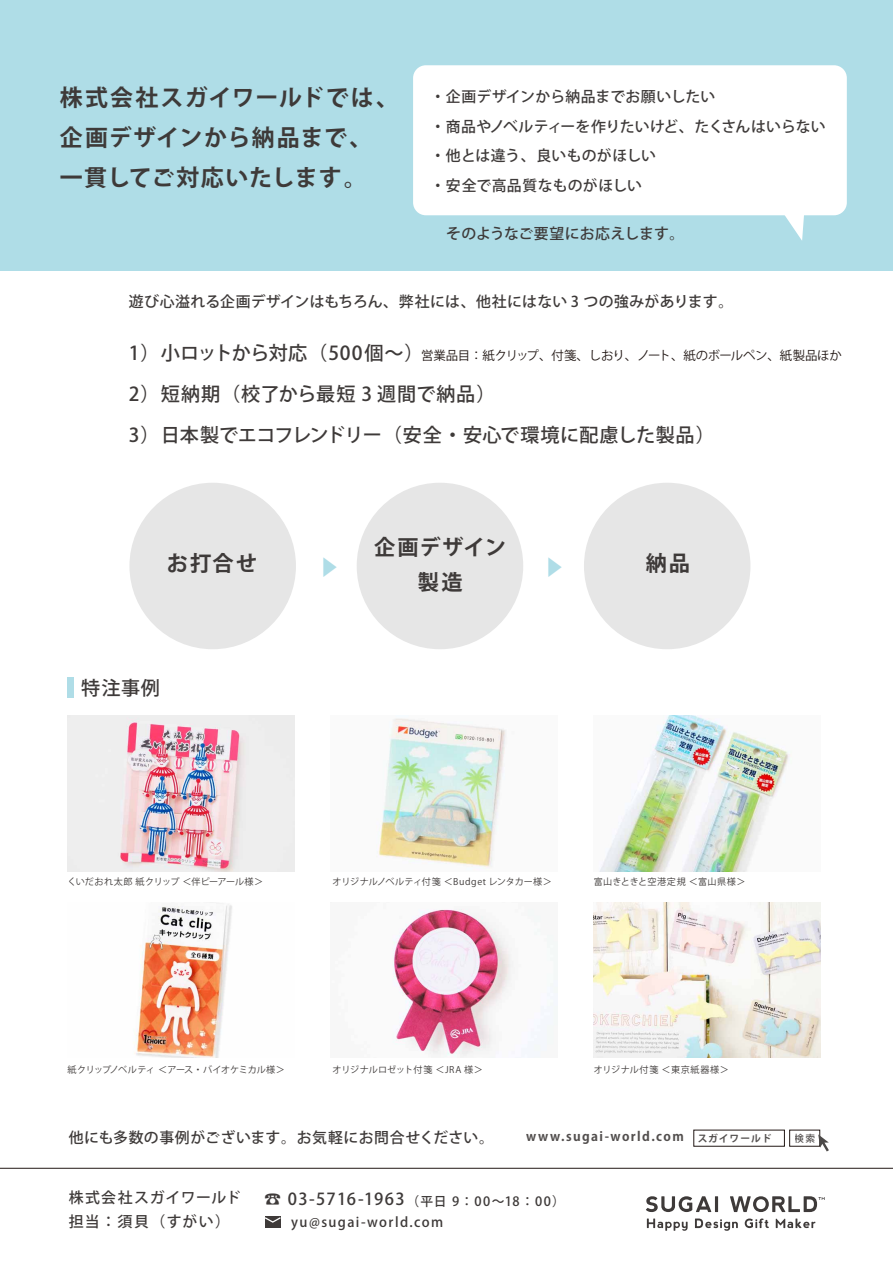
<style>
.page{position:relative;width:893px;height:1263px;background:#fff}
.page>*{position:absolute;margin:0;border:0;box-sizing:border-box;transform-origin:0 0}
.t1{font:700 22.95px/40.2px "Koz Go Pro";letter-spacing:.045em;color:#3e3a39}
.t2{font:700 21.3px/34px "Koz Go Pro";letter-spacing:.05em;color:#3e3a39;text-align:center}
.t3{font:700 21.3px "Koz Go Pro";letter-spacing:.07em;color:#3e3a39}
.t4{font:500 20.55px "Koz Go Pro";color:#afdde7}
.t5{font:500 19.2px/41.2px "Koz Go Pro";letter-spacing:.01em;color:#3e3a39}
.t6{font:500 14.85px/29.7px "Koz Go Pro";letter-spacing:.015em;color:#3e3a39}
.t7{font:500 14.85px "Koz Go Pro";letter-spacing:.035em;color:#3e3a39}
.t8{font:500 14.85px/23.4px "Koz Go Pro";letter-spacing:.075em;color:#3e3a39}
.t9{font:500 13.35px "Koz Go Pro";letter-spacing:.11em;color:#3e3a39}
.t10{font:500 12.75px "Koz Go Pro";letter-spacing:.09em;color:#3e3a39}
.t11{font:700 12.6px "Koz Go Pro";letter-spacing:.11em;color:#3e3a39}
.t12{font:12.45px "Koz Go Pro";letter-spacing:-.03em;color:#221815}
.t13{font:500 9.75px "Koz Go Pro";color:#3e3a39}
.t14{font:9.15px "Koz Go Pro";letter-spacing:.015em;color:#3e3a39}
.t15{font:9.15px "Koz Go Pro";letter-spacing:-.04em;color:#3e3a39}
.t16{font:9.15px "Koz Go Pro";letter-spacing:-.005em;color:#3e3a39}
.t17{font:9.15px "Koz Go Pro";letter-spacing:.075em;color:#3e3a39}
.s1{font-size:9.75px}
.s2{font-size:16.5px}
</style>
<div class="page">
<div style="left:0;top:0;width:893px;height:270px;background:#afdde7"></div>
<div style="left:265px;top:1216px;width:16px;height:12px;background:#3e3a39"></div>
<svg style="left:265px;top:1217px;width:16px;height:6px"></svg>
<img style="left:67px;top:716px;width:227px;height:155px">
<img style="left:376px;top:718px;width:130px;height:151px">
<img style="left:600px;top:716px;width:190px;height:155px">
<img style="left:133px;top:902px;width:99px;height:156px">
<img style="left:392px;top:909px;width:166px;height:149px">
<img style="left:594px;top:902px;width:227px;height:156px">
<hr style="left:0;top:1168px;width:893px;height:1px;background:#221815">
<div style="left:129px;top:483px;width:167px;height:166px;background:#e6e6e6;border-radius:50%"></div>
<div style="left:357px;top:483px;width:166px;height:166px;background:#e6e6e6;border-radius:50%"></div>
<div style="left:584px;top:483px;width:166px;height:166px;background:#e6e6e6;border-radius:50%"></div>
<div style="left:413px;top:65px;width:434px;height:150px;background:#fff;border-radius:13px"></div>
<svg style="left:777px;top:215px;width:28px;height:26px"></svg>
<svg style="left:646px;top:1196px;width:65px;height:16px"></svg>
<hr style="left:715px;top:1196px;width:3px;height:16px;background:#3e3a39">
<svg style="left:647px;top:1218px;width:41px;height:13px"></svg>
<svg style="left:695px;top:1218px;width:43px;height:13px"></svg>
<svg style="left:745px;top:1218px;width:24px;height:10px"></svg>
<svg style="left:776px;top:1218px;width:39px;height:10px"></svg>
<svg style="left:730px;top:1196px;width:95px;height:16px"></svg>
<div style="left:67px;top:678px;width:6px;height:20px;background:#afdde7"></div>
<svg style="left:818px;top:1134px;width:11px;height:17px"></svg>
<h1 class="t1" style="left:60px;top:79px;width:340px">株式会社スガイワールドでは、企画デザインから納品まで、一貫してご対応いたします。</h1>
<p class="t6" style="left:430px;top:82px;width:397px">・企画デザインから納品までお願いしたい<br>・商品やノベルティーを作りたいけど、たくさんはいらない・他とは違う、良いものがほしい<br>・安全で高品質なものがほしい</p>
<p class="t6" style="left:446px;top:220px;width:240px">そのようなご要望にお応えします。</p>
<p class="t6" style="left:129px;top:287px;width:606px">遊び心溢れる企画デザインはもちろん、弊社には、他社にはない 3 つの強みがあります。</p>
<p class="t5" style="left:129px;top:333px;width:587px">1）小ロットから対応（500個～）<br>2）短納期（校了から最短 3 週間で納品）<br>3）日本製でエコフレンドリー（安全・安心で環境に配慮した製品）</p>
<p class="t12" style="left:421px;top:347px;width:422px">営業品目：紙クリップ、付箋、しおり、ノート、紙のボールペン、紙製品ほか</p>
<h2 class="t3" style="left:167px;top:550px;width:92px">お打合せ</h2>
<p class="t5" style="left:81px;top:668px;width:80px">特注事例</p>
<h2 class="t2" style="left:374px;top:532px;width:134px">企画デザイン製造</h2>
<h3 class="t4" style="left:318px;top:554px;width:22px">▶</h3>
<h3 class="t4" style="left:543px;top:554px;width:22px">▶</h3>
<h2 class="t3" style="left:646px;top:550px;width:46px">納品</h2>
<p class="t16" style="left:68px;top:875px;width:197px">くいだおれ太郎 紙クリップ ＜伴ピーアール様＞</p>
<p class="t14" style="left:333px;top:875px;width:221px">オリジナルノベルティ付箋 ＜Budget レンタカー様＞</p>
<p class="t14" style="left:594px;top:875px;width:153px">富山きときと空港定規 ＜富山県様＞</p>
<p class="t15" style="left:68px;top:1063px;width:219px">紙クリップノベルティ ＜アース・バイオケミカル様＞</p>
<p class="t14" style="left:333px;top:1063px;width:152px">オリジナルロゼット付箋 ＜JRA 様＞</p>
<p class="t17" style="left:594px;top:1063px;width:137px">オリジナル付箋 ＜東京紙器様＞</p>
<p class="t7" style="left:69px;top:1128px;width:427px">他にも多数の事例がございます。お気軽にお問合せください。</p>
<p class="t11" style="left:526px;top:1128px;width:247px">www.sugai-world.com <span class="s1">スガイワールド</span></p>
<p class="t13" style="left:795px;top:1132px;width:22px">検索</p>
<p class="t8" style="left:69px;top:1187px;width:173px">株式会社スガイワールド担当：須貝（すがい）</p>
<p class="t10" style="left:265px;top:1193px;width:302px"><span class="s2">☎ 03-5716-1963</span>（平日 9：00～18：00）</p>
<p class="t9" style="left:291px;top:1213px;width:154px">yu@sugai-world.com</p>
</div>
